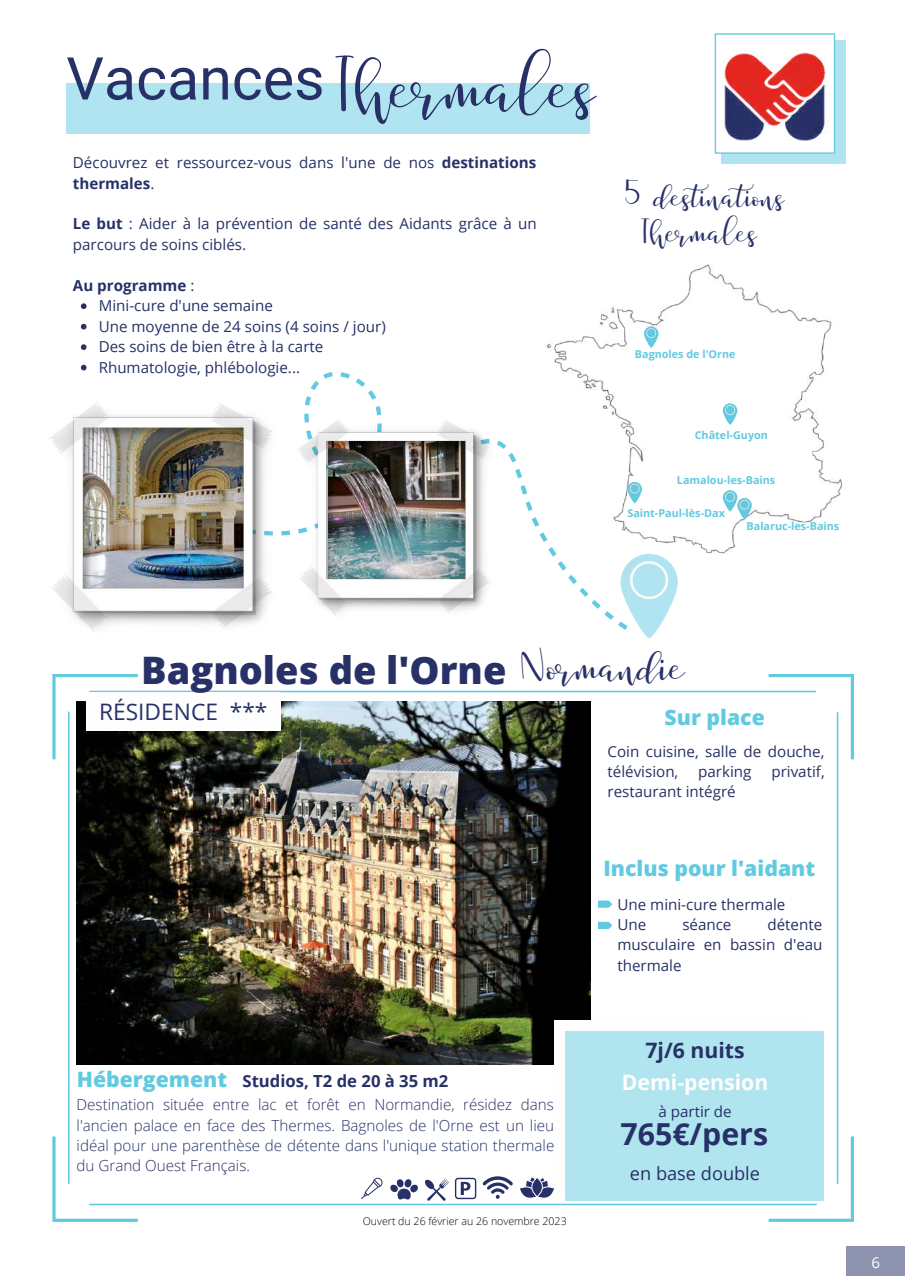
<style>
.page{position:relative;width:906px;height:1276px;background:#fff}
.page>*{position:absolute;margin:0;border:0;box-sizing:border-box;transform-origin:0 0}
.t1{font:59.1px "Just Write Solid";color:#273167}
.t2{font:800 37.95px "Open Sans";color:#273167}
.t3{font:700 30.3px "Open Sans";color:#273167}
.t4{font:26.4px/36.6px "Just Write Solid";color:#273167;text-align:center}
.t5{font:22.8px "Open Sans";color:#273167}
.t6{font:800 21.15px "Open Sans";color:#61cae1}
.t7{font:700 21.15px "Open Sans";color:#fff}
.t8{font:700 21.15px "Open Sans";color:#273167}
.t9{font:18.15px "Open Sans";color:#273167}
.t10{font:700 16.65px "Open Sans";color:#273167}
.t11{font:15.15px/20.4px "Open Sans";color:#273167}
.t12{font:300 15.15px/20.4px "Open Sans";color:#273167;text-align:justify}
.t13{font:700 15.15px "Open Sans";color:#273167}
.t14{font:15.15px "Open Sans";color:#fff}
.t15{font:700 10.8px "Open Sans";color:#61cae1}
.t16{font:300 10.65px "Open Sans";color:#000}
.s1{font-family:"Roboto"}
.s2{font-weight:700}
.s3{font-weight:400}
.s4{font-weight:800;font-size:21.15px;color:#61cae1}
</style>
<div class="page">
<svg style="left:281px;top:372px;width:346px;height:258px"></svg>
<svg style="left:52px;top:674px;width:802px;height:547px"></svg>
<img style="left:77px;top:701px;width:513px;height:363px">
<div style="left:87px;top:692px;width:193px;height:38px;background:#fefefe"></div>
<svg style="left:424px;top:1178px;width:25px;height:23px"></svg>
<svg style="left:519px;top:1176px;width:36px;height:23px"></svg>
<svg style="left:532px;top:1177px;width:10px;height:20px"></svg>
<div style="left:531px;top:1177px;width:11px;height:20px;border:1px solid #fff;border-radius:50%"></div>
<svg style="left:455px;top:1178px;width:21px;height:21px"></svg>
<svg style="left:482px;top:1176px;width:31px;height:23px"></svg>
<img style="left:547px;top:265px;width:296px;height:302px">
<svg style="left:644px;top:326px;width:14px;height:22px"></svg>
<svg style="left:644px;top:328px;width:12px;height:10px"></svg>
<svg style="left:723px;top:403px;width:14px;height:22px"></svg>
<svg style="left:723px;top:405px;width:12px;height:10px"></svg>
<svg style="left:627px;top:482px;width:15px;height:21px"></svg>
<svg style="left:628px;top:483px;width:11px;height:10px"></svg>
<svg style="left:723px;top:490px;width:14px;height:21px"></svg>
<div style="left:66px;top:83px;width:523px;height:51px;background:#b0e4f0"></div>
<img style="left:50px;top:402px;width:223px;height:229px">
<img style="left:297px;top:418px;width:199px;height:204px">
<svg style="left:620px;top:554px;width:58px;height:84px;fill:#b0e4f0"></svg>
<svg style="left:623px;top:560px;width:45px;height:39px;background:#bee8f1"></svg>
<div style="left:721px;top:41px;width:125px;height:122px;background:#b0e4f0"></div>
<svg style="left:714px;top:33px;width:121px;height:121px"></svg>
<img style="left:720px;top:45px;width:108px;height:96px">
<svg style="left:737px;top:498px;width:15px;height:21px"></svg>
<svg style="left:723px;top:492px;width:26px;height:17px"></svg>
<div style="left:554px;top:1021px;width:258px;height:168px;background:#fefefe"></div>
<div style="left:565px;top:1031px;width:258px;height:169px;background:#b0e4ef"></div>
<svg style="left:81px;top:303px;width:6px;height:6px"></svg>
<svg style="left:81px;top:324px;width:6px;height:5px"></svg>
<svg style="left:81px;top:344px;width:6px;height:6px"></svg>
<svg style="left:81px;top:365px;width:6px;height:5px"></svg>
<svg style="left:598px;top:900px;width:14px;height:8px"></svg>
<svg style="left:598px;top:922px;width:14px;height:7px"></svg>
<svg style="left:390px;top:1178px;width:28px;height:21px"></svg>
<div style="left:846px;top:1246px;width:58px;height:30px;background:#8d92af"></div>
<svg style="left:361px;top:1178px;width:21px;height:21px"></svg>
<h1 class="t1" style="left:66px;top:49px;width:531px"><span class="s1">Vacances</span> Thermales</h1>
<p class="t11" style="left:73px;top:152px;width:465px">Découvrez et ressourcez-vous dans l'une de nos <span class="s2">destinations thermales</span>.</p>
<p class="t11" style="left:73px;top:213px;width:465px"><span class="s2">Le but</span> : Aider à la prévention de santé des Aidants grâce à un parcours de soins ciblés.</p>
<p class="t13" style="left:73px;top:275px;width:123px">Au programme <span class="s3">:</span></p>
<p class="t11" style="left:99px;top:295px;width:289px">Mini-cure d'une semaine<br>Une moyenne de 24 soins (4 soins / jour)<br>Des soins de bien être à la carte<br>Rhumatologie, phlébologie...</p>
<h3 class="t4" style="left:626px;top:176px;width:160px">5 destinations<br>Thermales</h3>
<p class="t15" style="left:635px;top:346px;width:102px">Bagnoles de l'Orne</p>
<p class="t15" style="left:694px;top:428px;width:75px">Châtel-Guyon</p>
<p class="t15" style="left:677px;top:473px;width:100px">Lamalou-les-Bains</p>
<p class="t15" style="left:627px;top:505px;width:99px">Saint-Paul-lès-Dax</p>
<p class="t15" style="left:746px;top:519px;width:94px">Balaruc-les-Bains</p>
<h2 class="t2" style="left:141px;top:644px;width:545px">Bagnoles de l'Orne <sup>Normandie</sup></h2>
<h3 class="t5" style="left:99px;top:696px;width:170px">RÉSIDENCE ***</h3>
<h3 class="t6" style="left:664px;top:702px;width:102px">Sur place</h3>
<p class="t11" style="left:607px;top:740px;width:218px">Coin cuisine, salle de douche, télévision,</p>
<p class="t11" style="left:698px;top:761px;width:55px">parking</p>
<p class="t11" style="left:771px;top:761px;width:55px">privatif,</p>
<p class="t11" style="left:607px;top:781px;width:130px">restaurant intégré</p>
<p class="t10" style="left:77px;top:1069px;width:373px"><span class="s4">Hébergement</span> Studios, T2 de 20 à 35 m2</p>
<p class="t12" style="left:77px;top:1094px;width:479px">Destination située entre lac et forêt en Normandie, résidez dans l'ancien palace en face des Thermes. Bagnoles de l'Orne est un lieu idéal pour une parenthèse de détente dans l'unique station thermale du Grand Ouest Français.</p>
<p class="t16" style="left:363px;top:1213px;width:205px">Ouvert du 26 février au 26 novembre 2023</p>
<h3 class="t6" style="left:603px;top:853px;width:213px">Inclus pour l'aidant</h3>
<p class="t11" style="left:617px;top:894px;width:169px">Une mini-cure thermale<br>Une</p>
<p class="t11" style="left:617px;top:914px;width:207px;text-align:justify;text-indent:150px">détente musculaire en bassin d'eau thermale</p>
<p class="t11" style="left:682px;top:914px;width:51px">séance</p>
<h3 class="t8" style="left:645px;top:1035px;width:101px">7j/6 nuits</h3>
<h3 class="t7" style="left:622px;top:1067px;width:148px">Demi-pension</h3>
<p class="t11" style="left:658px;top:1101px;width:75px">à partir de</p>
<h3 class="t3" style="left:620px;top:1112px;width:149px">765€/pers</h3>
<p class="t9" style="left:630px;top:1161px;width:132px">en base double</p>
<p class="t14" style="left:871px;top:1251px;width:10px">6</p>
</div>
